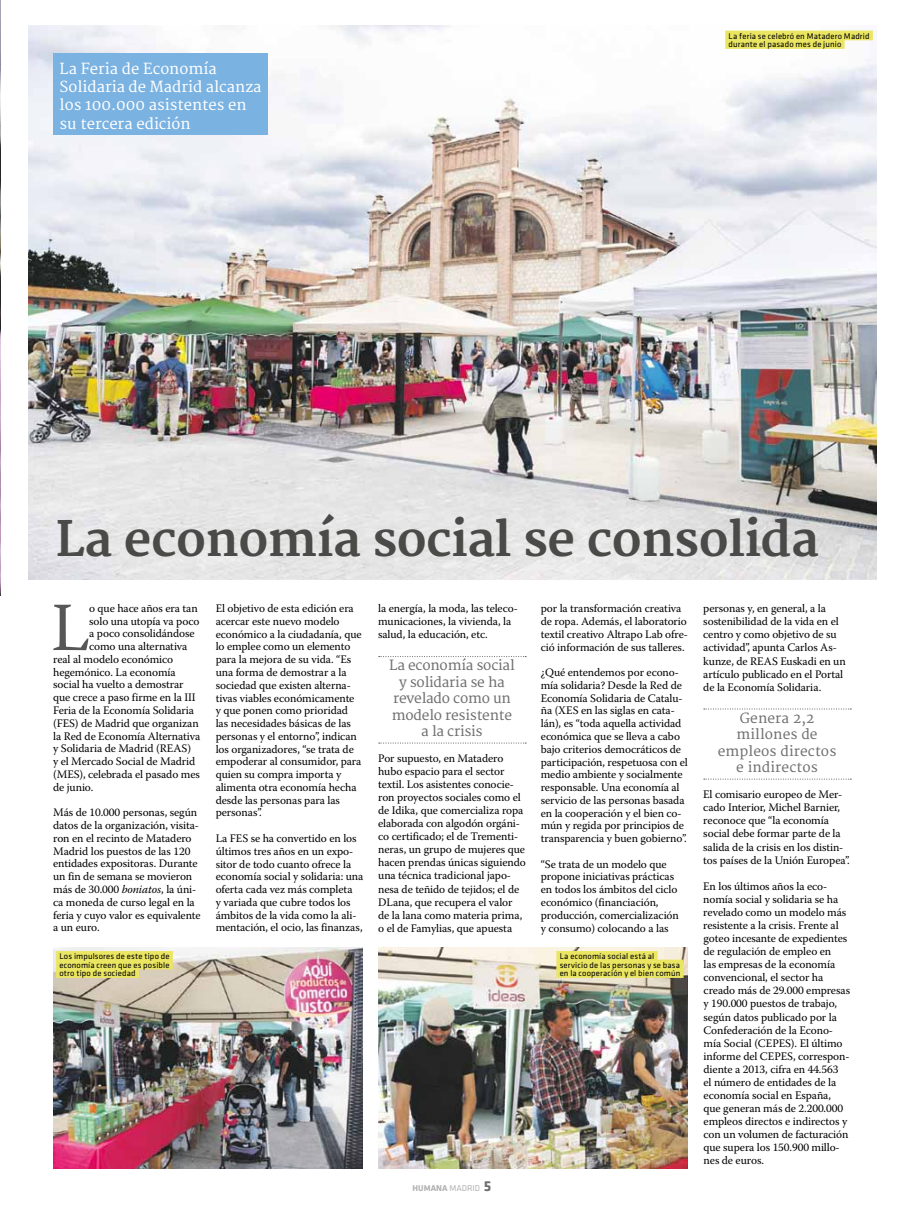
<style>
.page{position:relative;width:904px;height:1223px;background:#fff}
.page>*{position:absolute;margin:0;border:0;box-sizing:border-box;transform-origin:0 0}
.t1{font:68.75px "Warnock Pro";color:#575756}
.t2{font:700 47.5px "Merriweather";letter-spacing:-.01em;color:#4a4a49}
.t3{font:14.88px/18.2px "Merriweather";color:#fff}
.t4{font:13.75px/16.5px "Merriweather";letter-spacing:-.015em;color:#706f6f;text-align:center}
.t5{font:13.75px/16.5px "Merriweather";letter-spacing:.01em;color:#706f6f;text-align:center}
.t6{font:11.38px/12.8px "Warnock Pro";letter-spacing:-.01em;color:#000}
.t7{font:700 8.75px "Klavika";color:#b3b2b2}
.t8{font:8.62px/8.6px "Klavika";letter-spacing:.015em;color:#000}
.s1{font-style:italic}
.s2{font-weight:400}
.s3{font-size:15px;color:#706f6f}
</style>
<div class="page">
<svg style="left:379px;top:656px;width:147px;height:1px"></svg>
<svg style="left:379px;top:742px;width:147px;height:1px"></svg>
<svg style="left:704px;top:708px;width:147px;height:1px"></svg>
<svg style="left:704px;top:778px;width:147px;height:1px"></svg>
<img style="left:28px;top:25px;width:848px;height:554px">
<img style="left:0;top:0;width:1px;height:595px">
<div style="left:725px;top:31px;width:147px;height:9px;background:#ebe662"></div>
<div style="left:725px;top:39px;width:119px;height:10px;background:#ebe662"></div>
<div style="left:53px;top:53px;width:215px;height:82px;background:#7ab2e1"></div>
<img style="left:53px;top:947px;width:309px;height:221px">
<img style="left:378px;top:947px;width:309px;height:221px">
<div style="left:56px;top:951px;width:117px;height:9px;background:#ebe662"></div>
<div style="left:56px;top:959px;width:117px;height:10px;background:#ebe662"></div>
<div style="left:56px;top:968px;width:83px;height:9px;background:#ebe662"></div>
<div style="left:556px;top:951px;width:101px;height:9px;background:#ebe662"></div>
<div style="left:556px;top:959px;width:127px;height:10px;background:#ebe662"></div>
<div style="left:556px;top:968px;width:127px;height:9px;background:#ebe662"></div>
<h3 class="t3" style="left:60px;top:60px;width:203px">La Feria de Economía<br>Solidaria de Madrid alcanza los 100.000 asistentes en su tercera edición</h3>
<p class="t8" style="left:728px;top:31px;width:143px">La feria se celebró en Matadero Madrid durante el pasado mes de junio</p>
<h2 class="t2" style="left:56px;top:511px;width:764px">La economía social se consolida</h2>
<h1 class="t1" style="left:51px;top:586px;width:40px">L</h1>
<p class="t6" style="left:89px;top:602px;width:110px">o que hace años era tan</p>
<p class="t6" style="left:89px;top:614px;width:112px">solo una utopía va poco</p>
<p class="t6" style="left:89px;top:627px;width:107px">a poco consolidándose</p>
<p class="t6" style="left:89px;top:639px;width:100px">como una alternativa</p>
<p class="t6" style="left:53px;top:652px;width:122px">real al modelo económico</p>
<p class="t6" style="left:53px;top:665px;width:124px">hegemónico. La economía</p>
<p class="t6" style="left:53px;top:678px;width:132px">social ha vuelto a demostrar</p>
<p class="t6" style="left:53px;top:691px;width:144px">que crece a paso firme en la III</p>
<p class="t6" style="left:53px;top:703px;width:142px">Feria de la Economía Solidaria</p>
<p class="t6" style="left:53px;top:716px;width:147px">(FES) de Madrid que organizan</p>
<p class="t6" style="left:53px;top:729px;width:148px">la Red de Economía Alternativa</p>
<p class="t6" style="left:53px;top:742px;width:139px">y Solidaria de Madrid (REAS)</p>
<p class="t6" style="left:53px;top:754px;width:144px">y el Mercado Social de Madrid</p>
<p class="t6" style="left:53px;top:767px;width:148px">(MES), celebrada el pasado mes</p>
<p class="t6" style="left:53px;top:780px;width:42px">de junio.</p>
<p class="t6" style="left:53px;top:806px;width:149px">Más de 10.000 personas, según datos de la organización, visita&shy;ron en el recinto de Matadero<br>Madrid los puestos de las 120 entidades expositoras. Durante un fin de semana se movieron más de 30.000 <span class="s1">boniatos</span>, la úni&shy;ca moneda de curso legal en la feria y cuyo valor es equivalente a un euro.</p>
<p class="t6" style="left:216px;top:602px;width:147px">El objetivo de esta edición era acercar este nuevo modelo económico a la ciudadanía, que lo emplee como un elemento para la mejora de su vida. “Es una forma de demostrar a la sociedad que existen alterna&shy;tivas viables económicamente y que ponen como prioridad las necesidades básicas de las personas y el entorno”, indican los organizadores, “se trata de empoderar al consumidor, para quien su compra importa y alimenta otra economía hecha desde las personas para las personas”.</p>
<p class="t6" style="left:216px;top:831px;width:149px">La FES se ha convertido en los últimos tres años en un expo&shy;sitor de todo cuanto ofrece la economía social y solidaria: una oferta cada vez más completa<br>y variada que cubre todos los ámbitos de la vida como la ali&shy;mentación, el ocio, las finanzas,</p>
<p class="t6" style="left:378px;top:602px;width:141px">la energía, la moda, las teleco&shy;municaciones, la vivienda, la salud, la educación, etc.</p>
<p class="t4" style="left:389px;top:657px;width:127px">La economía social y solidaria se ha revelado como un modelo resistente a la crisis</p>
<p class="t6" style="left:378px;top:751px;width:149px">Por supuesto, en Matadero hubo espacio para el sector textil. Los asistentes conocie&shy;ron proyectos sociales como el de Idika, que comercializa ropa elaborada con algodón orgáni&shy;co certificado; el de Trementi&shy;neras, un grupo de mujeres que hacen prendas únicas siguiendo una técnica tradicional japo&shy;nesa de teñido de tejidos; el de<br>DLana, que recupera el valor de la lana como materia prima, o el de Famylias, que apuesta</p>
<p class="t6" style="left:540px;top:602px;width:149px">por la transformación creativa de ropa. Además, el laboratorio textil creativo Altrapo Lab ofre&shy;ció información de sus talleres.</p>
<p class="t6" style="left:540px;top:666px;width:149px">¿Qué entendemos por econo&shy;mía solidaria? Desde la Red de<br>Economía Solidaria de Catalu&shy;ña (XES en las siglas en cata&shy;lán), es “toda aquella actividad económica que se lleva a cabo bajo criterios democráticos de participación, respetuosa con el medio ambiente y socialmente responsable. Una economía al servicio de las personas basada en la cooperación y el bien co&shy;mún y regida por principios de transparencia y buen gobierno”.</p>
<p class="t6" style="left:540px;top:857px;width:140px">“Se trata de un modelo que propone iniciativas prácticas en todos los ámbitos del ciclo económico (financiación, producción, comercialización y consumo) colocando a las</p>
<p class="t8" style="left:59px;top:951px;width:112px;text-align:justify">Los impulsores de este tipo de economía creen que es posible otro tipo de sociedad</p>
<p class="t8" style="left:559px;top:951px;width:122px">La economía social está al servicio de las personas y se basa en la cooperación y el bien común</p>
<p class="t7" style="left:412px;top:1181px;width:80px">HUMANA <span class="s2">MADRID</span> <span class="s3">5</span></p>
<p class="t6" style="left:703px;top:601px;width:144px;line-height:13.1px">personas y, en general, a la sostenibilidad de la vida en el centro y como objetivo de su actividad”, apunta Carlos As&shy;kunze, de REAS Euskadi en un artículo publicado en el Portal de la Economía Solidaria.</p>
<p class="t5" style="left:717px;top:710px;width:120px">Genera 2,2 millones de empleos directos e indirectos</p>
<p class="t6" style="left:703px;top:787px;width:148px;line-height:13.1px">El comisario europeo de Mer&shy;cado Interior, Michel Barnier, reconoce que “la economía social debe formar parte de la salida de la crisis en los distin&shy;tos países de la Unión Europea”.</p>
<p class="t6" style="left:703px;top:879px;width:148px;line-height:13.1px">En los últimos años la eco&shy;nomía social y solidaria se ha revelado como un modelo más resistente a la crisis. Frente al goteo incesante de expedientes de regulación de empleo en<br>las empresas de la economía convencional, el sector ha creado más de 29.000 empresas y 190.000 puestos de trabajo, según datos publicado por la<br>Confederación de la Econo&shy;mía Social (CEPES). El último informe del CEPES, correspon&shy;diente a 2013, cifra en 44.563<br>el número de entidades de la economía social en España, que generan más de 2.200.000 empleos directos e indirectos y con un volumen de facturación que supera los 150.900 millo&shy;nes de euros.</p>
</div>
